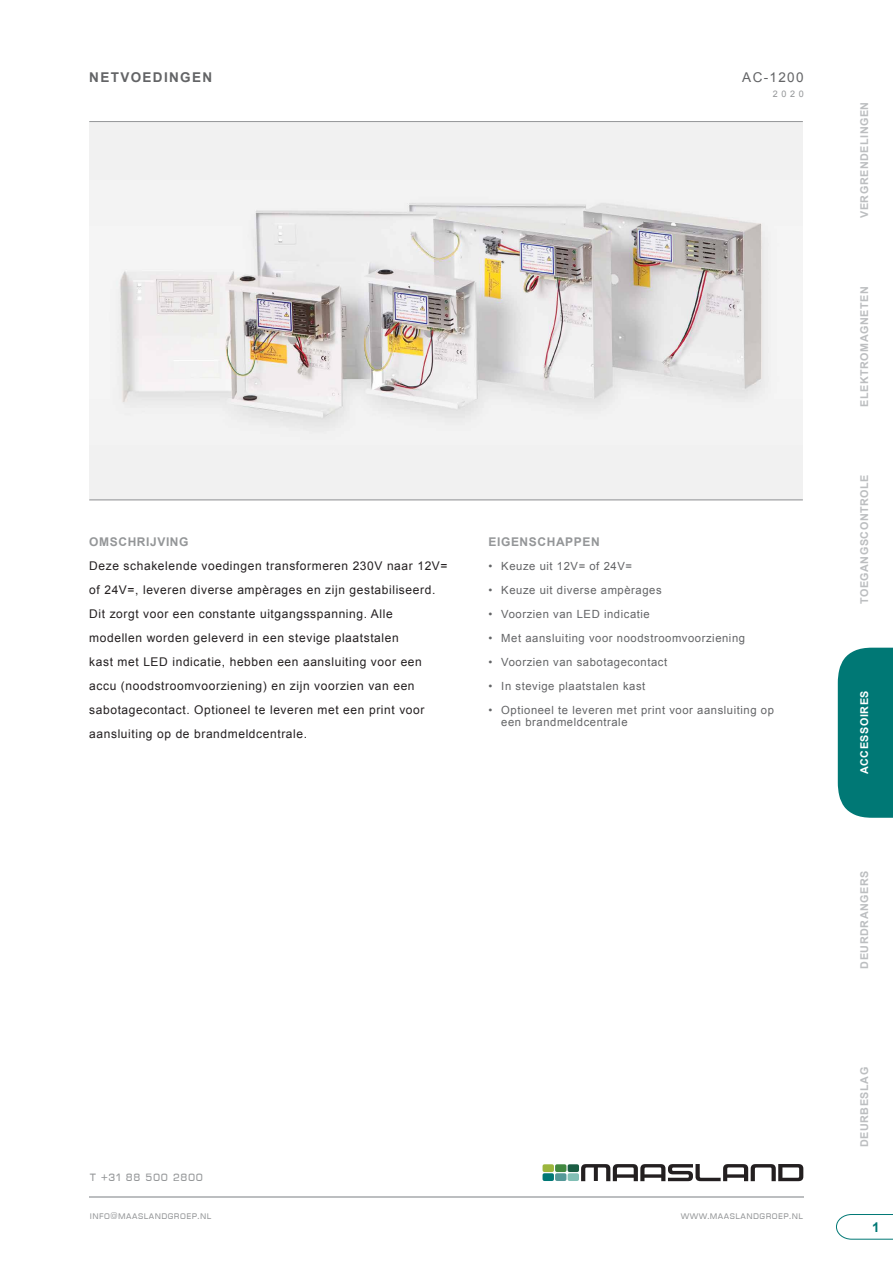
<style>
.page{position:relative;width:893px;height:1263px;background:#fff}
.page>*{position:absolute;margin:0;border:0;box-sizing:border-box;transform-origin:0 0}
.t1{font:700 13.5px "Arial";letter-spacing:.1em;color:#636466}
.t2{font:13.5px "Arial";letter-spacing:.1em;color:#636466}
.t3{font:700 13.5px "Arial";color:#007875}
.t4{font:12.75px "Eurostile DCD";letter-spacing:.05em;color:#949698}
.t5{font:12px/24px "Arial";letter-spacing:.05em;color:#231f20}
.t6{font:700 12px "Arial";letter-spacing:.05em;color:#949698}
.t7{font:11.25px/12px "Arial";letter-spacing:.05em;color:#636466}
.t8{font:700 10.8px "Arial";letter-spacing:.05em;color:#bcbec0}
.t9{font:700 10.8px "Arial";letter-spacing:.05em;color:#fff}
.t10{font:9.75px "Eurostile DCD";letter-spacing:.05em;color:#949698}
.t11{font:9px "Arial";color:#949698}
</style>
<div class="page">
<svg style="left:836px;top:1214px;width:57px;height:26px"></svg>
<img style="left:542px;top:1165px;width:262px;height:33px">
<svg style="left:543px;top:1164px;width:260px;height:17px"></svg>
<div style="left:838px;top:648px;width:55px;height:170px;background:#007875"></div>
<hr style="left:89px;top:1196px;width:714px;height:2px;background:#bcbec0">
<img style="left:89px;top:122px;width:714px;height:377px">
<hr style="left:89px;top:121px;width:714px;height:1px;background:#949698">
<hr style="left:89px;top:499px;width:714px;height:1px;background:#949698">
<p class="t1" style="left:89px;top:68px;width:124px">NETVOEDINGEN</p>
<p class="t2" style="left:742px;top:69px;width:63px">AC-1200</p>
<p class="t11" style="left:773px;top:88px;width:32px">2020</p>
<p class="t6" style="left:89px;top:534px;width:101px">OMSCHRIJVING</p>
<p class="t5" style="left:89px;top:554px;width:360px">Deze schakelende voedingen transformeren 230V naar 12V= of 24V=, leveren diverse ampèrages en zijn gestabiliseerd.<br>Dit zorgt voor een constante uitgangsspanning. Alle modellen worden geleverd in een stevige plaatstalen<br>kast met LED indicatie, hebben een aansluiting voor een accu (noodstroomvoorziening) en zijn voorzien van een sabotagecontact. Optioneel te leveren met een print voor aansluiting op de brandmeldcentrale.</p>
<p class="t6" style="left:489px;top:534px;width:113px">EIGENSCHAPPEN</p>
<p class="t7" style="left:489px;top:560px;width:145px">• Keuze uit 12V= of 24V=</p>
<p class="t7" style="left:489px;top:584px;width:175px">• Keuze uit diverse ampèrages</p>
<p class="t7" style="left:489px;top:608px;width:163px">• Voorzien van LED indicatie</p>
<p class="t7" style="left:489px;top:632px;width:258px">• Met aansluiting voor noodstroomvoorziening</p>
<p class="t7" style="left:489px;top:656px;width:180px">• Voorzien van sabotagecontact</p>
<p class="t7" style="left:489px;top:680px;width:158px">• In stevige plaatstalen kast</p>
<p class="t7" style="left:501px;top:704px;width:274px;text-indent:-13px">• Optioneel te leveren met print voor aansluiting op een brandmeldcentrale</p>
<p class="t4" style="left:90px;top:1170px;width:115px">t +31 88 500 2800</p>
<p class="t10" style="left:90px;top:1210px;width:123px">info@maaslandgroep.nl</p>
<p class="t10" style="left:681px;top:1210px;width:124px">www.maaslandgroep.nl</p>
<p class="t8" style="left:857px;top:218px;width:118px;rotate:-90deg">VERGRENDELINGEN</p>
<p class="t8" style="left:857px;top:407px;width:122px;rotate:-90deg">ELEKTROMAGNETEN</p>
<p class="t8" style="left:857px;top:604px;width:131px;rotate:-90deg">TOEGANGSCONTROLE</p>
<p class="t9" style="left:857px;top:774px;width:85px;rotate:-90deg">ACCESSOIRES</p>
<p class="t8" style="left:857px;top:968px;width:99px;rotate:-90deg">DEURDRANGERS</p>
<p class="t8" style="left:857px;top:1147px;width:81px;rotate:-90deg">DEURBESLAG</p>
<p class="t3" style="left:872px;top:1218px;width:9px">1</p>
</div>
